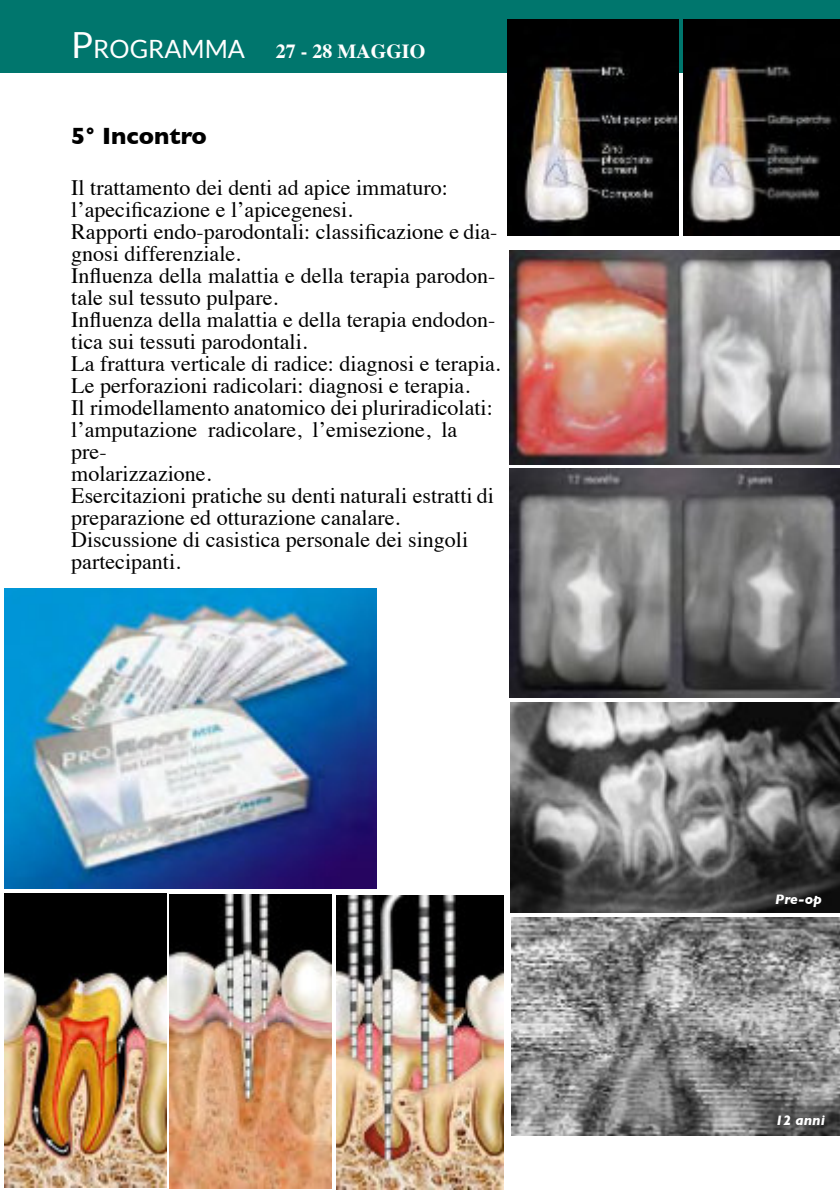
<style>
.page{position:relative;width:840px;height:1191px;background:#fff}
.page>*{position:absolute;margin:0;border:0;box-sizing:border-box;transform-origin:0 0}
.t1{font:700 24px "Gill Sans";color:#000}
.t2{font:22px/22px "Times";color:#000}
.t3{font:700 20px "Times";color:#fff}
.t4{font:italic 700 14px "Gill Sans";color:#fff}
.s1{font-family:"Lato";font-weight:400;font-size:36px}
.s2{font-family:"Lato";font-weight:400;font-size:25.2px}
</style>
<div class="page">
<div style="left:0;top:0;width:839px;height:73px;background:#00766d"></div>
<img style="left:511px;top:917px;width:328px;height:219px">
<img style="left:5px;top:588px;width:372px;height:301px">
<img style="left:510px;top:702px;width:329px;height:211px">
<img style="left:510px;top:251px;width:329px;height:214px">
<img style="left:509px;top:468px;width:330px;height:229px">
<img style="left:5px;top:894px;width:162px;height:294px">
<img style="left:170px;top:894px;width:161px;height:295px">
<img style="left:336px;top:895px;width:167px;height:295px">
<img style="left:508px;top:20px;width:170px;height:215px">
<img style="left:683px;top:20px;width:156px;height:215px">
<p class="t3" style="left:71px;top:43px;width:355px"><span class="s1">P</span><span class="s2">ROGRAMMA</span> 27 - 28 MAGGIO</p>
<p class="t1" style="left:71px;top:128px;width:137px">5° Incontro</p>
<p class="t2" style="left:71px;top:178px;width:430px">Il trattamento dei denti ad apice immaturo: l’apecificazione e l’apicegenesi.<br>Rapporti endo-parodontali: classificazione e dia&shy;gnosi differenziale.<br>Influenza della malattia e della terapia parodon&shy;tale sul tessuto pulpare.<br>Influenza della malattia e della terapia endodon&shy;tica sui tessuti parodontali.<br>La frattura verticale di radice: diagnosi e terapia.<br>Le perforazioni radicolari: diagnosi e terapia.<br>Il rimodellamento anatomico dei pluriradicolati: l’amputazione radicolare, l’emisezione, la<br>pre-<br>molarizzazione.<br>Esercitazioni pratiche su denti naturali estratti di preparazione ed otturazione canalare.<br>Discussione di casistica personale dei singoli partecipanti.</p>
<p class="t4" style="left:775px;top:895px;width:48px">Pre-op</p>
<p class="t4" style="left:775px;top:1115px;width:51px">12 anni</p>
</div>
